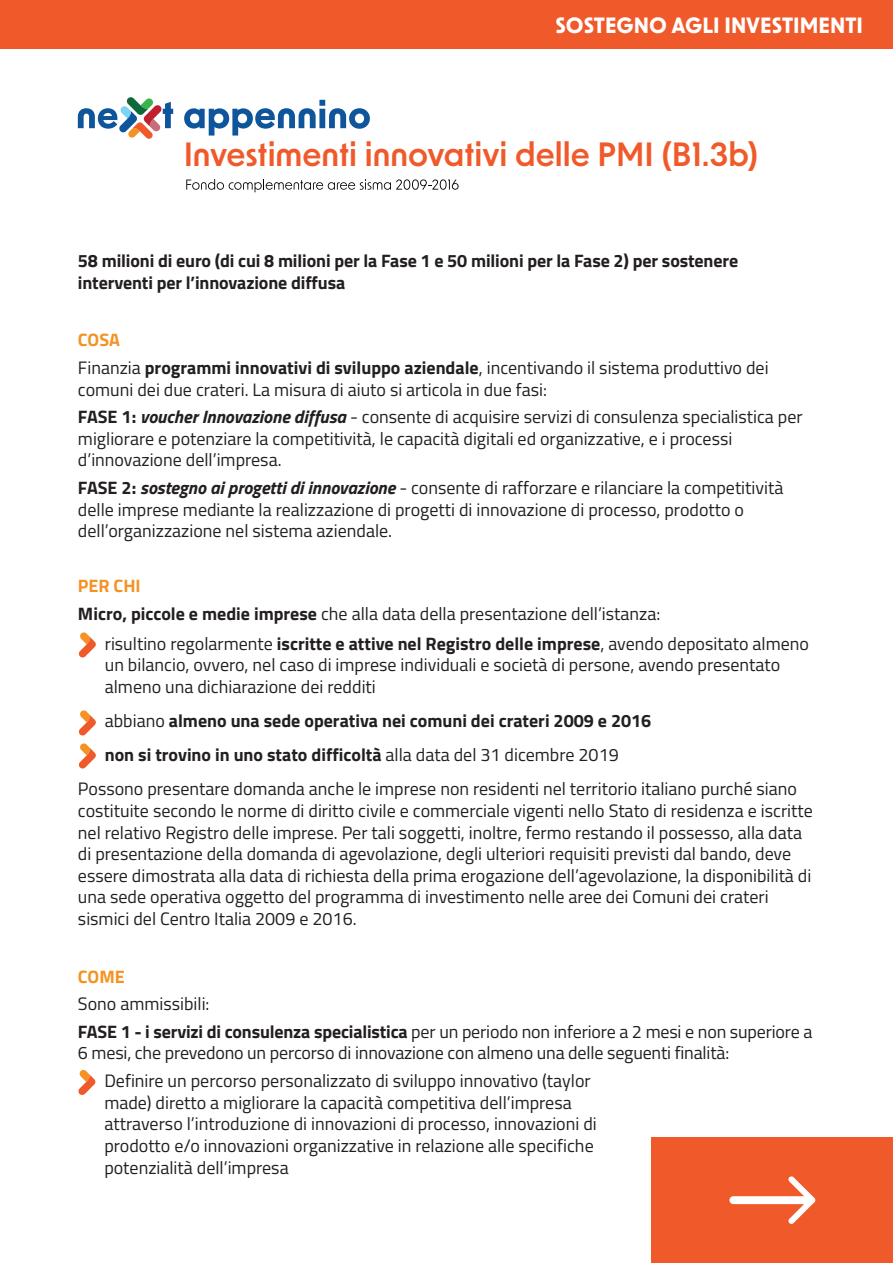
<style>
.page{position:relative;width:893px;height:1263px;background:#fff}
.page>*{position:absolute;margin:0;border:0;box-sizing:border-box;transform-origin:0 0}
.t1{font:600 32.1px "New Order";color:#f05a2a}
.t2{font:700 21px "New Order";color:#fff}
.t3{font:18px/21.6px "Titillium Web";color:#231f20}
.t4{font:700 18px/34.2px "Titillium Web";letter-spacing:-.005em;color:#231f20}
.t5{font:700 18px "Titillium Web";color:#f59223}
.s1{font-weight:700;color:#f59223}
.s2{font-weight:700}
.s3{font-weight:700;font-style:italic}
.s4{font-weight:400}
</style>
<div class="page">
<div style="left:652px;top:1137px;width:241px;height:126px;background:#f05a2a"></div>
<svg style="left:729px;top:1176px;width:86px;height:48px"></svg>
<svg style="left:186px;top:179px;width:273px;height:13px"></svg>
<div style="left:0;top:0;width:893px;height:49px;background:#f05a2a"></div>
<svg style="left:184px;top:100px;width:186px;height:36px"></svg>
<svg style="left:78px;top:97px;width:95px;height:42px"></svg>
<svg style="left:78px;top:743px;width:18px;height:26px"></svg>
<svg style="left:78px;top:710px;width:18px;height:26px"></svg>
<svg style="left:78px;top:632px;width:18px;height:26px"></svg>
<svg style="left:78px;top:1070px;width:18px;height:25px"></svg>
<p class="t2" style="left:555px;top:12px;width:309px">SOSTEGNO AGLI INVESTIMENTI</p>
<h1 class="t1" style="left:184px;top:134px;width:576px">Investimenti innovativi delle PMI (B1.3b)</h1>
<p class="t4" style="left:78px;top:249px;width:662px;line-height:21.6px">58 milioni di euro (di cui 8 milioni per la Fase 1 e 50 milioni per la Fase 2) per sostenere interventi per l’innovazione diffusa</p>
<p class="t3" style="left:78px;top:325px;width:692px;line-height:27.6px"><span class="s1">COSA<br></span>Finanzia <span class="s2">programmi innovativi di sviluppo aziendale</span>, incentivando il sistema produttivo dei</p>
<p class="t3" style="left:78px;top:375px;width:726px;line-height:27.6px">comuni dei due crateri. La misura di aiuto si articola in due fasi:<br><span class="s2">FASE 1:</span> <span class="s3">voucher Innovazione diffusa</span> - consente di acquisire servizi di consulenza specialistica per</p>
<p class="t3" style="left:78px;top:427px;width:656px">migliorare e potenziare la competitività, le capacità digitali ed organizzative, e i processi d’innovazione dell’impresa.</p>
<p class="t3" style="left:78px;top:476px;width:707px"><span class="s2">FASE 2:</span> <span class="s3">sostegno ai progetti di innovazione</span> - consente di rafforzare e rilanciare la competitività delle imprese mediante la realizzazione di progetti di innovazione di processo, prodotto o dell’organizzazione nel sistema aziendale.</p>
<p class="t3" style="left:78px;top:571px;width:584px;line-height:27.6px"><span class="s1">PER CHI<br></span><span class="s2">Micro, piccole e medie imprese</span> che alla data della presentazione dell’istanza:</p>
<p class="t3" style="left:105px;top:632px;width:706px">risultino regolarmente <span class="s2">iscritte e attive nel Registro delle imprese</span>, avendo depositato almeno un bilancio, ovvero, nel caso di imprese individuali e società di persone, avendo presentato almeno una dichiarazione dei redditi</p>
<p class="t4" style="left:105px;top:703px;width:548px"><span class="s4">abbiano</span> almeno una sede operativa nei comuni dei crateri 2009 e 2016 non si trovino in uno stato difficoltà <span class="s4">alla data del 31 dicembre 2019</span></p>
<p class="t3" style="left:78px;top:777px;width:736px">Possono presentare domanda anche le imprese non residenti nel territorio italiano purché siano costituite secondo le norme di diritto civile e commerciale vigenti nello Stato di residenza e iscritte nel relativo Registro delle imprese. Per tali soggetti, inoltre, fermo restando il possesso, alla data di presentazione della domanda di agevolazione, degli ulteriori requisiti previsti dal bando, deve essere dimostrata alla data di richiesta della prima erogazione dell’agevolazione, la disponibilità di una sede operativa oggetto del programma di investimento nelle aree dei Comuni dei crateri sismici del Centro Italia 2009 e 2016.</p>
<p class="t5" style="left:78px;top:963px;width:48px">COME</p>
<p class="t3" style="left:78px;top:989px;width:736px;line-height:27.6px">Sono ammissibili:<br><span class="s2">FASE 1 - i servizi di consulenza specialistica</span> per un periodo non inferiore a 2 mesi e non superiore a</p>
<p class="t3" style="left:78px;top:1041px;width:653px">6 mesi, che prevedono un percorso di innovazione con almeno una delle seguenti finalità:</p>
<p class="t3" style="left:104px;top:1069px;width:494px">Definire un percorso personalizzato di sviluppo innovativo (taylor made) diretto a migliorare la capacità competitiva dell’impresa attraverso l’introduzione di innovazioni di processo, innovazioni di prodotto e/o innovazioni organizzative in relazione alle specifiche potenzialità dell’impresa</p>
</div>
